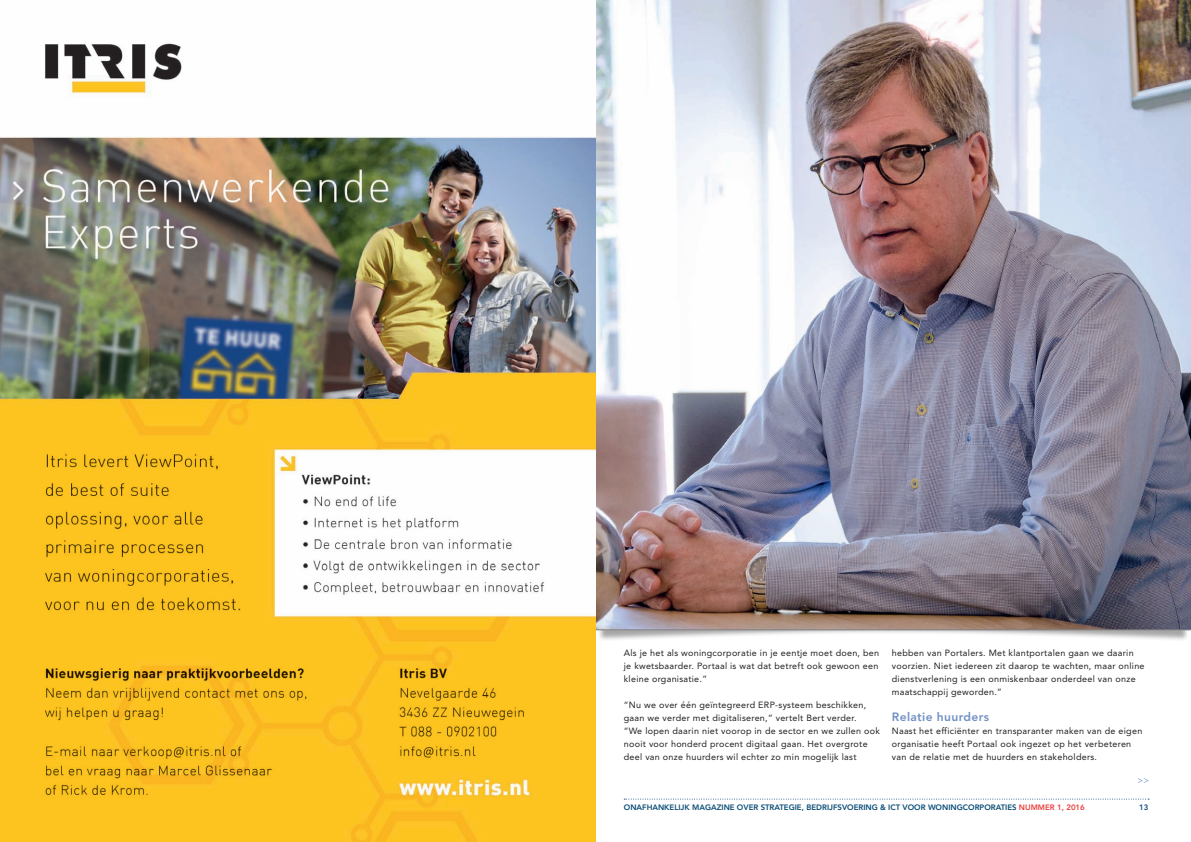
<style>
.page{position:relative;width:1191px;height:842px;background:#fff}
.page>*{position:absolute;margin:0;border:0;box-sizing:border-box;transform-origin:0 0}
.t1{font:800 12px "Avenir";letter-spacing:.03em;color:#7191c4}
.t2{font:9px/13px "Avenir";letter-spacing:.03em;color:#231f20}
.t3{font:800 7.8px "Avenir";color:#074b75}
.t4{font:800 7.8px "Avenir";color:#144a7c}
.s1{color:#ea3f3c}
</style>
<div class="page">
<svg style="left:624px;top:799px;width:525px;height:1px"></svg>
<div style="left:597px;top:601px;width:592px;height:41px;background:#231f20;opacity:.4"></div>
<img style="left:595px;top:0;width:596px;height:630px">
<svg style="left:1137px;top:778px;width:11px;height:5px"></svg>
<img style="left:0;top:43px;width:595px;height:799px">
<p class="t2" style="left:624px;top:647px;width:257px;text-align:justify">Als je het als woningcorporatie in je eentje moet doen, ben je kwetsbaarder. Portaal is wat dat betreft ook gewoon een kleine organisatie.”</p>
<p class="t2" style="left:624px;top:699px;width:244px">“Nu we over één geïntegreerd ERP-systeem beschikken, gaan we verder met digitaliseren,” vertelt Bert verder.</p>
<p class="t2" style="left:624px;top:725px;width:257px">“We lopen daarin niet voorop in de sector en we zullen ook nooit voor honderd procent digitaal gaan. Het overgrote deel van onze huurders wil echter zo min mogelijk last</p>
<p class="t2" style="left:891px;top:647px;width:254px">hebben van Portalers. Met klantportalen gaan we daarin voorzien. Niet iedereen zit daarop te wachten, maar online dienstverlening is een onmiskenbaar onderdeel van onze maatschappij geworden.”</p>
<p class="t1" style="left:891px;top:710px;width:99px">Relatie huurders</p>
<p class="t2" style="left:891px;top:725px;width:252px">Naast het efficiënter en transparanter maken van de eigen organisatie heeft Portaal ook ingezet op het verbeteren van de relatie met de huurders en stakeholders.</p>
<p class="t3" style="left:624px;top:802px;width:462px">ONAFHANKELIJK MAGAZINE OVER STRATEGIE, BEDRIJFSVOERING &amp; ICT VOOR WONINGCORPORATIES <span class="s1">NUMMER 1, 2016</span></p>
<p class="t4" style="left:1139px;top:802px;width:11px">13</p>
</div>
